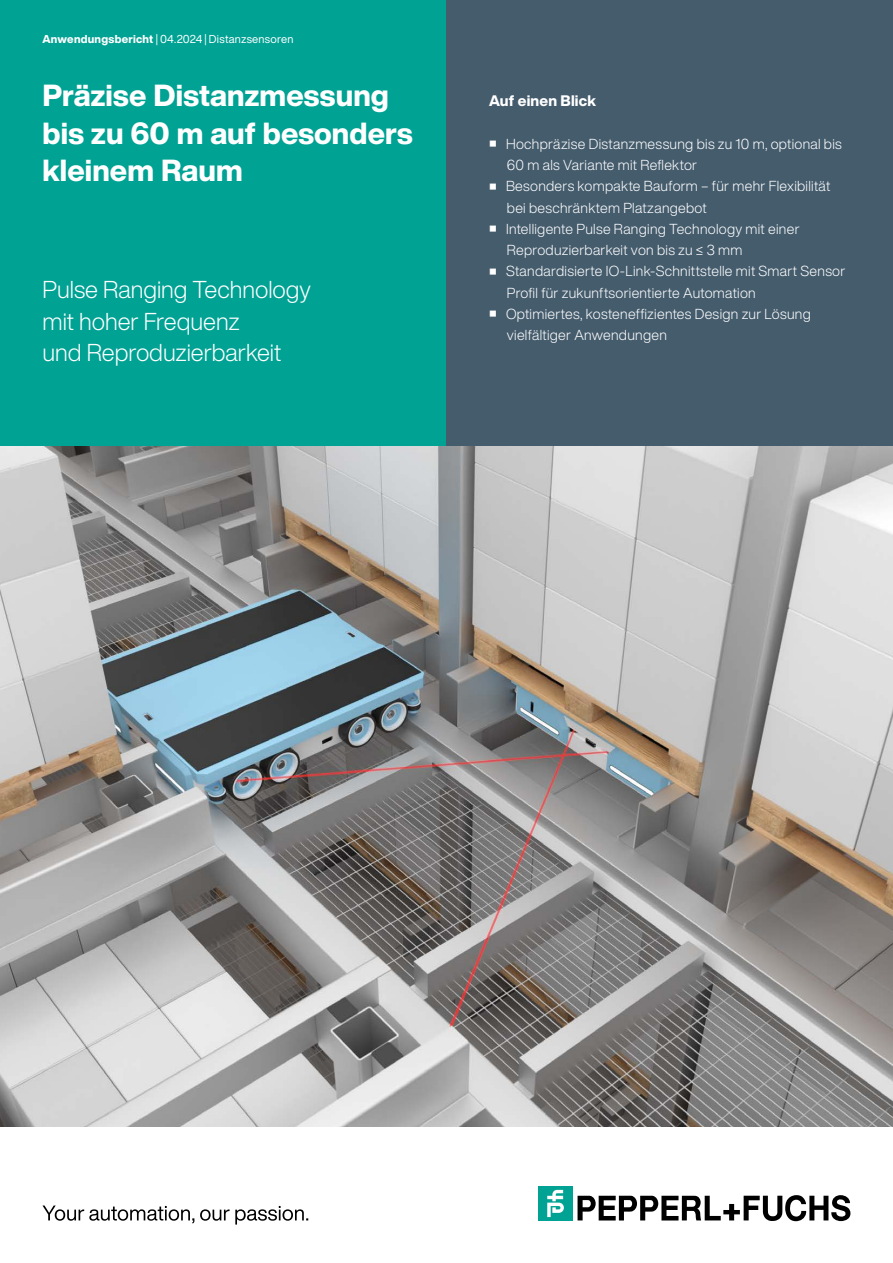
<style>
.page{position:relative;width:893px;height:1263px;background:#fff}
.page>*{position:absolute;margin:0;border:0;box-sizing:border-box;transform-origin:0 0}
.t1{font:800 30px/37.2px "Helvetica Now Display";color:#fff}
.t2{font:300 24px/32px "Helvetica Now Display";color:#fff}
.t3{font:800 15px "Helvetica Now Display";letter-spacing:.01em;color:#fff}
.t4{font:300 14.25px/21.3px "Helvetica Now Display";letter-spacing:.02em;color:#fff}
.t5{font:11.25px "Helvetica Now Display";letter-spacing:.02em;color:#fff}
.s1{font-weight:800}
</style>
<div class="page">
<svg style="left:42px;top:1205px;width:266px;height:19px"></svg>
<svg style="left:578px;top:1195px;width:273px;height:26px"></svg>
<div style="left:539px;top:1186px;width:34px;height:34px;background:#00a294"></div>
<svg style="left:547px;top:1190px;width:17px;height:27px"></svg>
<div style="left:0;top:0;width:446px;height:446px;background:#00a294"></div>
<div style="left:446px;top:0;width:447px;height:446px;background:#455c6d"></div>
<img style="left:0;top:446px;width:893px;height:681px">
<p class="t5" style="left:43px;top:31px;width:252px"><span class="s1">Anwendungsbericht</span> | 04.2024 | Distanzsensoren</p>
<h1 class="t1" style="left:43px;top:77px;width:372px">Präzise Distanzmessung bis zu 60 m auf besonders kleinem Raum</h1>
<h2 class="t2" style="left:43px;top:273px;width:270px">Pulse Ranging Technology mit hoher Frequenz<br>und Reproduzierbarkeit</h2>
<p class="t3" style="left:489px;top:91px;width:109px">Auf einen Blick</p>
<p class="t4" style="left:507px;top:133px;width:337px;text-indent:-17px"><sup>■</sup> Hochpräzise Distanzmessung bis zu 10 m, optional bis<br>60 m als Variante mit Reflektor</p>
<p class="t4" style="left:507px;top:176px;width:325px;text-indent:-17px"><sup>■</sup> Besonders kompakte Bauform – für mehr Flexibilität bei beschränktem Platzangebot</p>
<p class="t4" style="left:507px;top:218px;width:294px;text-indent:-17px"><sup>■</sup> Intelligente Pulse Ranging Technology mit einer<br>Reproduzierbarkeit von bis zu ≤ 3 mm</p>
<p class="t4" style="left:507px;top:261px;width:340px;text-indent:-17px"><sup>■</sup> Standardisierte IO-Link-Schnittstelle mit Smart Sensor<br>Profil für zukunftsorientierte Automation</p>
<p class="t4" style="left:507px;top:303px;width:305px;text-indent:-17px"><sup>■</sup> Optimiertes, kosteneffizientes Design zur Lösung vielfältiger Anwendungen</p>
</div>
